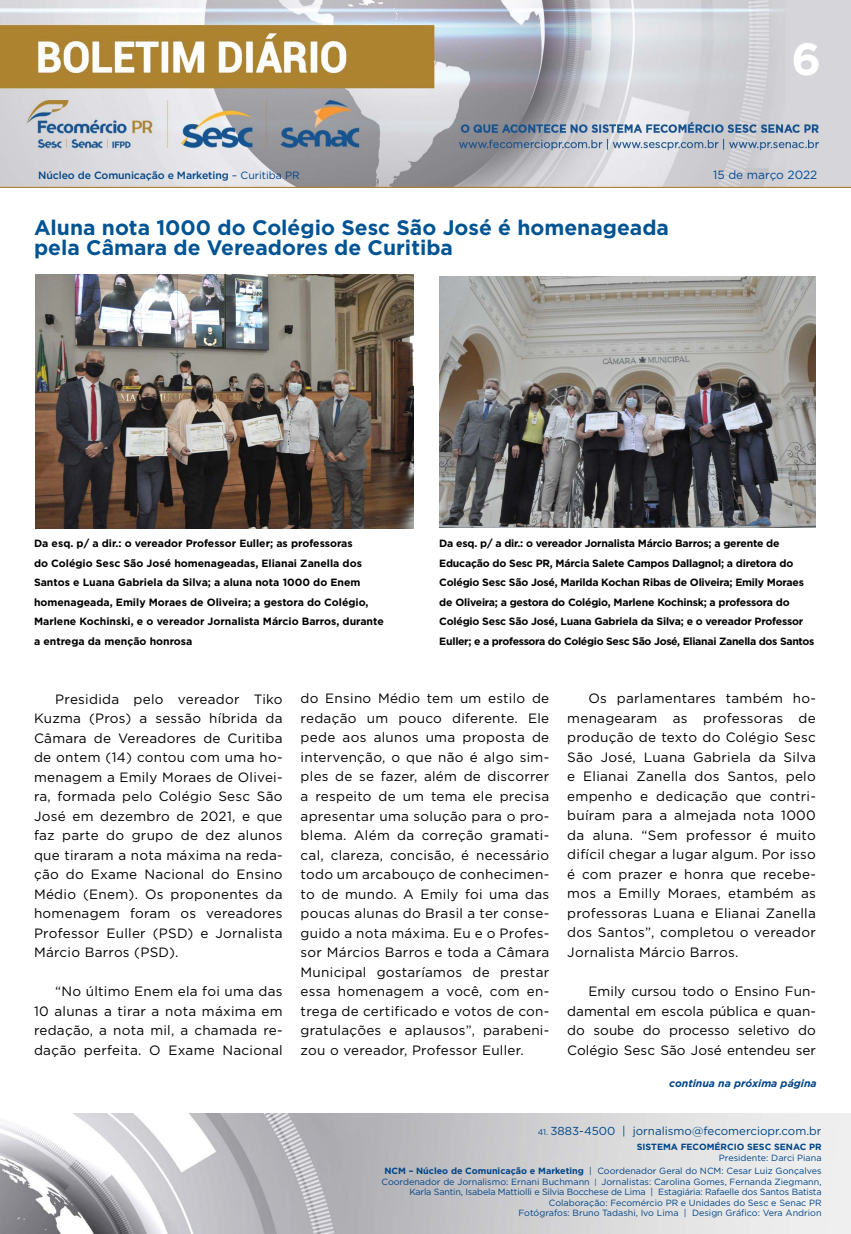
<style>
.page{position:relative;width:851px;height:1234px;background:#fff}
.page>*{position:absolute;margin:0;border:0;box-sizing:border-box;transform-origin:0 0}
.t1{font:700 45px "Gotham";color:#fff}
.t2{font:700 21px/19.5px "Gotham";color:#005493}
.t3{font:13.5px/19.5px "Gotham";letter-spacing:.02em;color:#000;text-align:justify}
.t4{font:11.85px "Gotham";color:#004a93}
.t5{font:11.55px "Gotham";color:#004587}
.t6{font:700 10.5px/19.5px "Gotham";letter-spacing:-.02em;color:#000}
.t7{font:700 10.5px/19.5px "Gotham";color:#000}
.t8{font:500 10.5px "Gotham";letter-spacing:-.01em;color:#004587}
.t9{font:italic 700 10.5px "Gotham";color:#004587}
.t10{font:9px/10.5px "Gotham";color:#004587;text-align:right}
.t11{font:700 9px "Gotham";color:#004587}
.s1{font-weight:400}
.s2{font-size:8.25px}
.s3{font-weight:700}
.s4{font-size:7.65px}
</style>
<div class="page">
<img style="left:0;top:0;width:850px;height:188px">
<img style="left:0;top:1113px;width:850px;height:120px">
<img style="left:35px;top:274px;width:379px;height:254px">
<img style="left:439px;top:276px;width:376px;height:251px">
<h1 class="t1" style="left:791px;top:29px;width:31px">6</h1>
<p class="t8" style="left:38px;top:168px;width:263px">Núcleo de Comunicação e Marketing <span class="s1">– Curitiba PR</span></p>
<p class="t4" style="left:713px;top:167px;width:106px">15 de março 2022</p>
<h2 class="t2" style="left:34px;top:218px;width:636px">Aluna nota 1000 do Colégio Sesc São José é homenageada pela Câmara de Vereadores de Curitiba</h2>
<p class="t7" style="left:34px;top:533px;width:351px">Da esq. p/ a dir.: o vereador Professor Euller; as professoras<br>do Colégio Sesc São José homenageadas, Elianai Zanella dos Santos e Luana Gabriela da Silva; a aluna nota 1000 do Enem homenageada, Emily Moraes de Oliveira; a gestora do Colégio, Marlene Kochinski, e o vereador Jornalista Márcio Barros, durante a entrega da menção honrosa</p>
<p class="t6" style="left:439px;top:533px;width:376px">Da esq. p/ a dir.: o vereador Jornalista Márcio Barros; a gerente de Educação do Sesc PR, Márcia Salete Campos Dallagnol; a diretora do Colégio Sesc São José, Marilda Kochan Ribas de Oliveira; Emily Moraes de Oliveira; a gestora do Colégio, Marlene Kochinsk; a professora do Colégio Sesc São José, Luana Gabriela da Silva; e o vereador Professor Euller; e a professora do Colégio Sesc São José, Elianai Zanella dos Santos</p>
<p class="t3" style="left:34px;top:688px;width:250px;text-indent:21px">Presidida pelo vereador Tiko Kuzma (Pros) a sessão híbrida da Câmara de Vereadores de Curitiba de ontem (14) contou com uma ho&shy;menagem a Emily Moraes de Olivei&shy;ra, formada pelo Colégio Sesc São José em dezembro de 2021, e que faz parte do grupo de dez alunos que tiraram a nota máxima na reda&shy;ção do Exame Nacional do Ensino Médio (Enem). Os proponentes da homenagem foram os vereadores Professor Euller (PSD) e Jornalista Márcio Barros (PSD).</p>
<p class="t3" style="left:34px;top:981px;width:250px;text-indent:21px">“No último Enem ela foi uma das 10 alunas a tirar a nota máxima em redação, a nota mil, a chamada re&shy;dação perfeita. O Exame Nacional</p>
<p class="t3" style="left:300px;top:688px;width:250px">do Ensino Médio tem um estilo de redação um pouco diferente. Ele pede aos alunos uma proposta de intervenção, o que não é algo sim&shy;ples de se fazer, além de discorrer a respeito de um tema ele precisa apresentar uma solução para o pro&shy;blema. Além da correção gramati&shy;cal, clareza, concisão, é necessário todo um arcabouço de conhecimen&shy;to de mundo. A Emily foi uma das poucas alunas do Brasil a ter conse&shy;guido a nota máxima. Eu e o Profes&shy;sor Márcios Barros e toda a Câmara Municipal gostaríamos de prestar essa homenagem a você, com en&shy;trega de certificado e votos de con&shy;gratulações e aplausos”, parabeni&shy;zou o vereador, Professor Euller.</p>
<p class="t3" style="left:567px;top:688px;width:250px;text-indent:21px">Os parlamentares também ho&shy;menagearam as professoras de produção de texto do Colégio Sesc São José, Luana Gabriela da Silva e Elianai Zanella dos Santos, pelo empenho e dedicação que contri&shy;buíram para a almejada nota 1000 da aluna. “Sem professor é muito difícil chegar a lugar algum. Por isso é com prazer e honra que recebe&shy;mos a Emilly Moraes, etambém as professoras Luana e Elianai Zanella dos Santos”, completou o vereador Jornalista Márcio Barros.</p>
<p class="t3" style="left:567px;top:980px;width:250px;text-indent:21px">Emily cursou todo o Ensino Fun&shy;damental em escola pública e quan&shy;do soube do processo seletivo do Colégio Sesc São José entendeu ser</p>
<p class="t9" style="left:669px;top:1076px;width:149px">continua na próxima página</p>
<p class="t5" style="left:537px;top:1123px;width:285px"><span class="s2">41.</span> 3883-4500 | jornalismo@fecomerciopr.com.br</p>
<p class="t11" style="left:636px;top:1140px;width:186px">SISTEMA FECOMÉRCIO SESC SENAC PR</p>
<p class="t10" style="left:384px;top:1150px;width:438px;line-height:13.5px">Presidente: Darci Piana<br><span class="s3">NCM – Núcleo de Comunicação e Marketing</span> | Coordenador Geral do NCM: Cesar Luiz Gonçalves</p>
<p class="t10" style="left:381px;top:1175px;width:441px">Coordenador de Jornalismo: Ernani Buchmann <span class="s4">|</span> Jornalistas: Carolina Gomes, Fernanda Ziegmann, Karla Santin, Isabela Mattiolli e Silvia Bocchese de Lima | Estagiária: Rafaelle dos Santos Batista Colaboração: Fecomércio PR e Unidades do Sesc e Senac PR<br>Fotógrafos: Bruno Tadashi, Ivo Lima | Design Gráfico: Vera Andrion</p>
</div>
